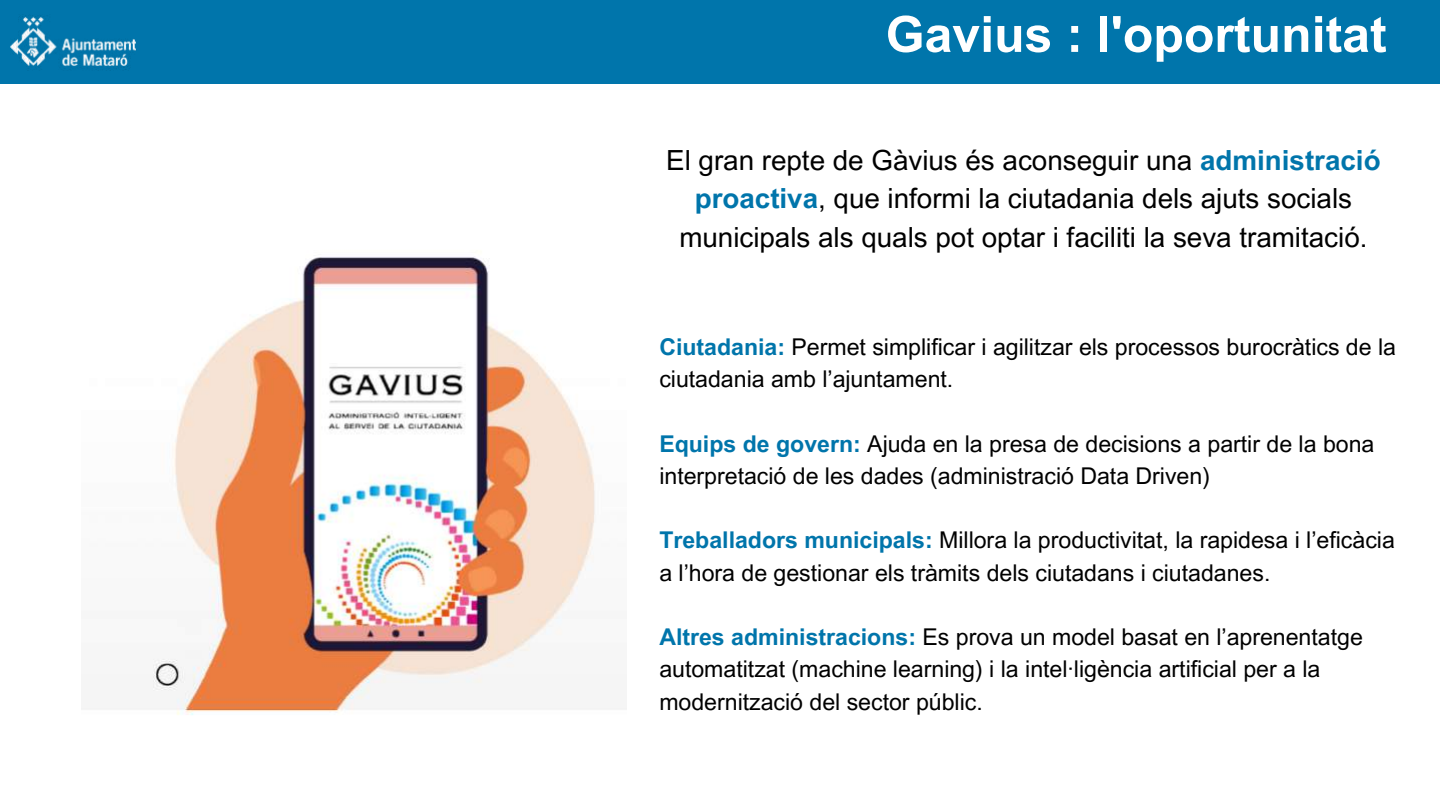
<style>
.page{position:relative;width:1440px;height:810px;background:#fff}
.page>*{position:absolute;margin:0;border:0;box-sizing:border-box;transform-origin:0 0}
.t1{font:700 50px "Arial MT Pro";color:#fff}
.t2{font:27.8px/38.5px "Arial MT Pro";color:#000;text-align:center}
.t3{font:23.1px/32.2px "Arial MT Pro";color:#000}
.s1{font-weight:700;color:#0075ab}
</style>
<div class="page">
<div style="left:0;top:0;width:1440px;height:84px;background:#0075ab"></div>
<img style="left:10px;top:15px;width:126px;height:56px">
<img style="left:81px;top:257px;width:545px;height:458px">
<h1 class="t1" style="left:886px;top:16px;width:503px">Gavius : l'oportunitat</h1>
<p class="t2" style="left:666px;top:144px;width:716px">El gran repte de Gàvius és aconseguir una <span class="s1">administració proactiva</span>, que informi la ciutadania dels ajuts socials municipals als quals pot optar i faciliti la seva tramitació.</p>
<p class="t3" style="left:659px;top:333px;width:738px"><span class="s1">Ciutadania:</span> Permet simplificar i agilitzar els processos burocràtics de la ciutadania amb l’ajuntament.</p>
<p class="t3" style="left:659px;top:430px;width:717px"><span class="s1">Equips de govern:</span> Ajuda en la presa de decisions a partir de la bona interpretació de les dades (administració Data Driven)</p>
<p class="t3" style="left:659px;top:527px;width:737px"><span class="s1">Treballadors municipals:</span> Millora la productivitat, la rapidesa i l’eficàcia a l’hora de gestionar els tràmits dels ciutadans i ciutadanes.</p>
<p class="t3" style="left:659px;top:624px;width:705px"><span class="s1">Altres administracions:</span> Es prova un model basat en l’aprenentatge automatitzat (machine learning) i la intel·ligència artificial per a la modernització del sector públic.</p>
</div>
